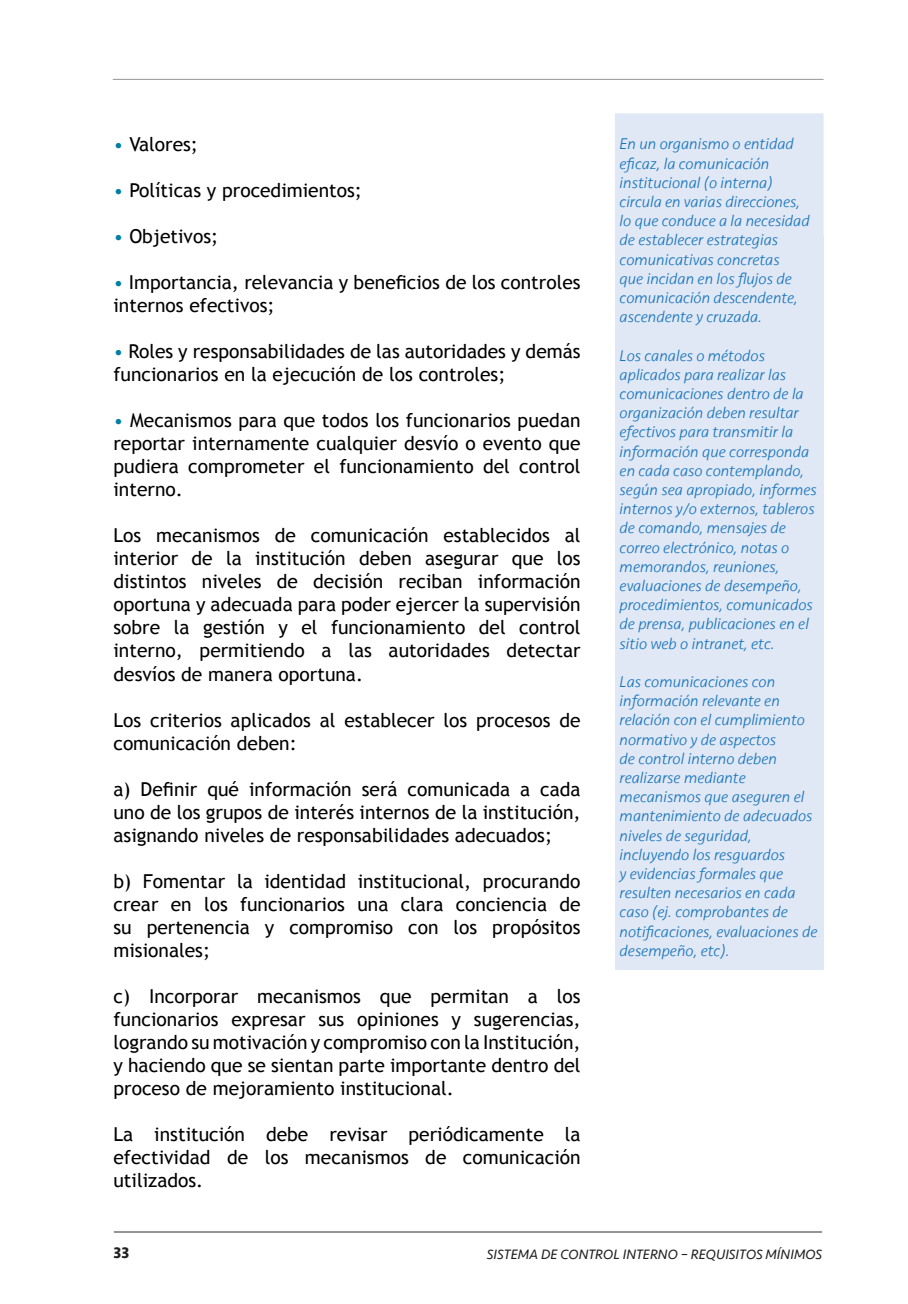
<style>
.page{position:relative;width:908px;height:1304px;background:#fff}
.page>*{position:absolute;margin:0;border:0;box-sizing:border-box;transform-origin:0 0}
.t1{font:19.2px/23px "Trebuchet MS";color:#000;text-align:justify}
.t2{font:italic 300 16px/19.2px "Seravek";color:#1775bb}
.t3{font:700 16px "Seravek";color:#221f1f}
.t4{font:italic 14px "Seravek";color:#221f1f}
.s1{color:#0080a3}
</style>
<div class="page">
<hr style="left:114px;top:1231px;width:707px;height:2px;background:#939597">
<hr style="left:113px;top:79px;width:710px;height:1px;background:#939597">
<div style="left:614px;top:235px;width:209px;height:734px;background:#e0e7f5"></div>
<div style="left:614px;top:113px;width:209px;height:135px;background:#e0e7f5"></div>
<p class="t1" style="left:113px;top:133px;width:86px"><span class="s1">•</span> Valores;</p>
<p class="t1" style="left:113px;top:180px;width:250px"><span class="s1">•</span> Políticas y procedimientos;</p>
<p class="t1" style="left:113px;top:226px;width:106px"><span class="s1">•</span> Objetivos;</p>
<p class="t1" style="left:113px;top:271px;width:468px"><span class="s1">•</span> Importancia, relevancia y beneficios de los controles internos efectivos;</p>
<p class="t1" style="left:113px;top:341px;width:468px"><span class="s1">•</span> Roles y responsabilidades de las autoridades y demás funcionarios en la ejecución de los controles;</p>
<p class="t1" style="left:113px;top:410px;width:468px"><span class="s1">•</span> Mecanismos para que todos los funcionarios puedan reportar internamente cualquier desvío o evento que pudiera comprometer el funcionamiento del control interno.</p>
<p class="t1" style="left:113px;top:525px;width:468px">Los mecanismos de comunicación establecidos al interior de la institución deben asegurar que los distintos niveles de decisión reciban información oportuna y adecuada para poder ejercer la supervisión sobre la gestión y el funcionamiento del control interno, permitiendo a las autoridades detectar desvíos de manera oportuna.</p>
<p class="t1" style="left:113px;top:709px;width:468px">Los criterios aplicados al establecer los procesos de comunicación deben:</p>
<p class="t1" style="left:113px;top:778px;width:468px">a) Definir qué información será comunicada a cada uno de los grupos de interés internos de la institución, asignando niveles de responsabilidades adecuados;</p>
<p class="t1" style="left:113px;top:871px;width:468px">b) Fomentar la identidad institucional, procurando crear en los funcionarios una clara conciencia de su pertenencia y compromiso con los propósitos misionales;</p>
<p class="t1" style="left:113px;top:986px;width:468px">c) Incorporar mecanismos que permitan a los funcionarios expresar sus opiniones y sugerencias, logrando su motivación y compromiso con la Institución, y haciendo que se sientan parte importante dentro del proceso de mejoramiento institucional.</p>
<p class="t1" style="left:113px;top:1124px;width:468px">La institución debe revisar periódicamente la efectividad de los mecanismos de comunicación utilizados.</p>
<p class="t2" style="left:619px;top:135px;width:191px">En un organismo o entidad eficaz, la comunicación institucional (o interna) circula en varias direcciones, lo que conduce a la necesidad de establecer estrategias comunicativas concretas<br>que incidan en los flujos de comunicación descendente, ascendente y cruzada.</p>
<p class="t2" style="left:619px;top:346px;width:199px">Los canales o métodos aplicados para realizar las comunicaciones dentro de la organización deben resultar efectivos para transmitir la información que corresponda en cada caso contemplando, según sea apropiado, informes internos y/o externos, tableros de comando, mensajes de correo electrónico, notas o memorandos, reuniones, evaluaciones de desempeño, procedimientos, comunicados de prensa, publicaciones en el sitio web o intranet, etc.</p>
<p class="t2" style="left:619px;top:672px;width:199px">Las comunicaciones con información relevante en relación con el cumplimiento normativo y de aspectos<br>de control interno deben realizarse mediante mecanismos que aseguren el mantenimiento de adecuados niveles de seguridad, incluyendo los resguardos<br>y evidencias formales que resulten necesarios en cada caso (ej. comprobantes de notificaciones, evaluaciones de desempeño, etc).</p>
<p class="t3" style="left:113px;top:1243px;width:17px">33</p>
<p class="t4" style="left:486px;top:1247px;width:336px">SISTEMA DE CONTROL INTERNO – REQUISITOS MÍNIMOS</p>
</div>
